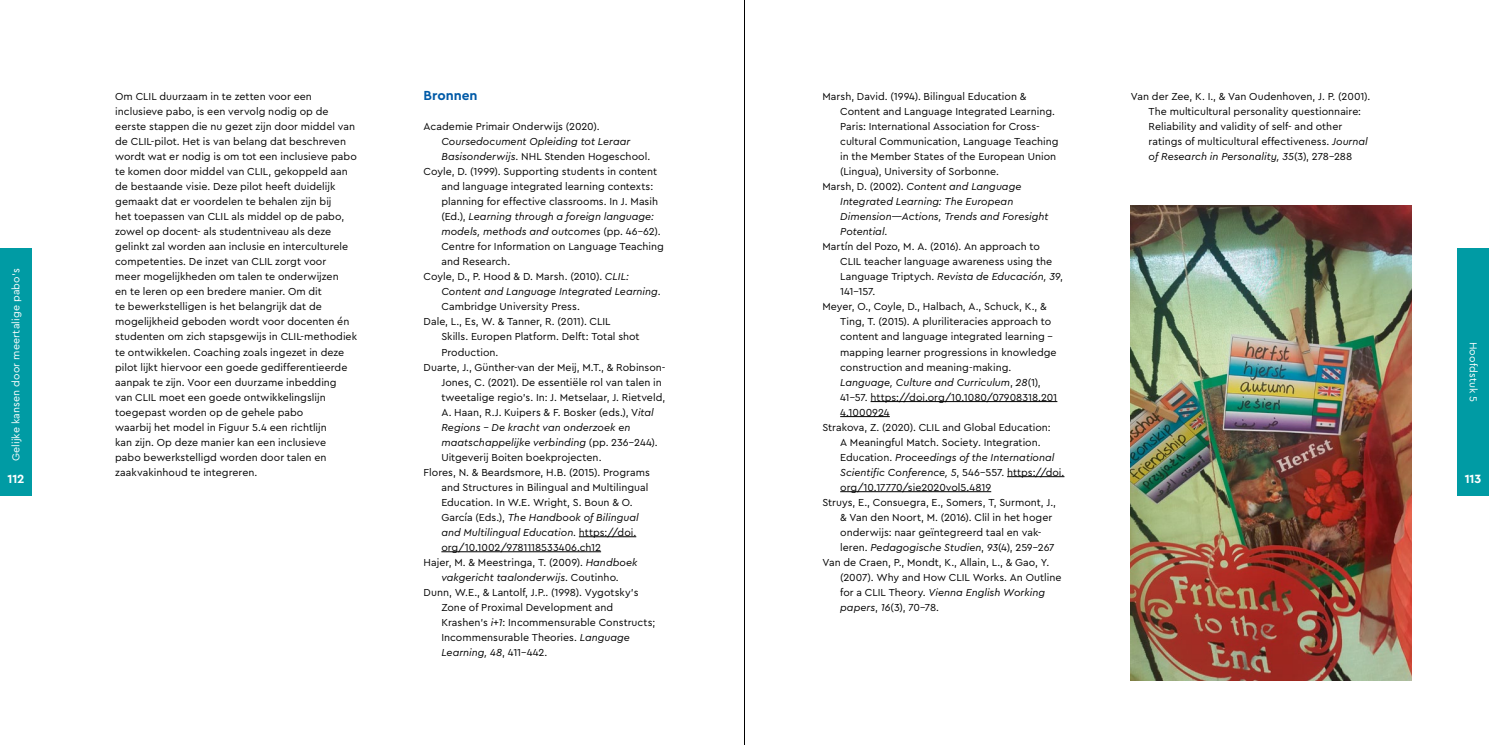
<style>
.page{position:relative;width:1489px;height:745px;background:#fff}
.page>*{position:absolute;margin:0;border:0;box-sizing:border-box;transform-origin:0 0}
.t1{font:700 13.75px "Cera PRO";letter-spacing:-.005em;color:#005aa7}
.t2{font:700 12.5px "Cera PRO";letter-spacing:-.015em;color:#fff}
.t3{font:10.62px/15px "Cera PRO";color:#000}
.t4{font:italic 10.62px "Cera PRO";color:#000}
.t5{font:10.62px "Cera PRO";letter-spacing:.01em;color:#fff}
.s1{font-style:italic}
.s2{font-style:normal}
</style>
<div class="page">
<div style="left:1456px;top:248px;width:32px;height:247px;background:#009ba4"></div>
<div style="left:0;top:248px;width:32px;height:247px;background:#009ba4"></div>
<hr style="left:579px;top:536px;width:57px;height:1px;background:#000">
<hr style="left:441px;top:551px;width:160px;height:1px;background:#000">
<hr style="left:870px;top:401px;width:187px;height:1px;background:#000">
<hr style="left:840px;top:416px;width:49px;height:1px;background:#000">
<hr style="left:1007px;top:476px;width:57px;height:1px;background:#000">
<hr style="left:840px;top:491px;width:151px;height:1px;background:#000">
<img style="left:1130px;top:205px;width:280px;height:475px">
<hr style="left:744px;top:0;width:1px;height:744px;background:#000">
<p class="t5" style="left:9px;top:461px;width:194px;rotate:-90deg">Gelijke kansen door meertalige pabo’s</p>
<p class="t2" style="left:8px;top:470px;width:18px">112</p>
<p class="t3" style="left:115px;top:89px;width:243px">Om CLIL duurzaam in te zetten voor een inclusieve pabo, is een vervolg nodig op de eerste stappen die nu gezet zijn door middel van de CLIL-pilot. Het is van belang dat beschreven wordt wat er nodig is om tot een inclusieve pabo te komen door middel van CLIL, gekoppeld aan de bestaande visie. Deze pilot heeft duidelijk gemaakt dat er voordelen te behalen zijn bij<br>het toepassen van CLIL als middel op de pabo, zowel op docent- als studentniveau als deze gelinkt zal worden aan inclusie en interculturele competenties. De inzet van CLIL zorgt voor<br>meer mogelijkheden om talen te onderwijzen<br>en te leren op een bredere manier. Om dit<br>te bewerkstelligen is het belangrijk dat de mogelijkheid geboden wordt voor docenten én studenten om zich stapsgewijs in CLIL-methodiek te ontwikkelen. Coaching zoals ingezet in deze pilot lijkt hiervoor een goede gedifferentieerde aanpak te zijn. Voor een duurzame inbedding<br>van CLIL moet een goede ontwikkelingslijn toegepast worden op de gehele pabo<br>waarbij het model in Figuur 5.4 een richtlijn<br>kan zijn. Op deze manier kan een inclusieve<br>pabo bewerkstelligd worden door talen en zaakvakinhoud te integreren.</p>
<p class="t1" style="left:423px;top:86px;width:55px">Bronnen</p>
<p class="t3" style="left:423px;top:119px;width:177px">Academie Primair Onderwijs (2020).</p>
<p class="t4" style="left:441px;top:134px;width:190px">Coursedocument Opleiding tot Leraar</p>
<p class="t3" style="left:441px;top:149px;width:210px"><span class="s1">Basisonderwijs</span>. NHL Stenden Hogeschool.</p>
<p class="t3" style="left:423px;top:164px;width:235px">Coyle, D. (1999). Supporting students in content</p>
<p class="t3" style="left:441px;top:179px;width:213px">and language integrated learning contexts:</p>
<p class="t3" style="left:441px;top:194px;width:218px">planning for effective classrooms. In J. Masih</p>
<p class="t4" style="left:441px;top:209px;width:214px"><span class="s2">(Ed.),</span> Learning through a foreign language:</p>
<p class="t4" style="left:441px;top:224px;width:221px">models, methods and outcomes <span class="s2">(pp. 46–62).</span></p>
<p class="t3" style="left:441px;top:239px;width:224px">Centre for Information on Language Teaching</p>
<p class="t3" style="left:441px;top:254px;width:70px">and Research.</p>
<p class="t3" style="left:423px;top:269px;width:207px">Coyle, D., P. Hood &amp; D. Marsh. (2010). <span class="s1">CLIL:</span></p>
<p class="t4" style="left:441px;top:284px;width:221px">Content and Language Integrated Learning<span class="s2">.</span></p>
<p class="t3" style="left:441px;top:299px;width:140px">Cambridge University Press.</p>
<p class="t3" style="left:423px;top:314px;width:188px">Dale, L., Es, W. &amp; Tanner, R. (2011). CLIL</p>
<p class="t3" style="left:441px;top:329px;width:200px">Skills. Europen Platform. Delft: Total shot</p>
<p class="t3" style="left:441px;top:344px;width:59px">Production.</p>
<p class="t3" style="left:423px;top:359px;width:243px">Duarte, J., Günther-van der Meij, M.T., &amp; Robinson-</p>
<p class="t3" style="left:441px;top:374px;width:222px">Jones, C. (2021). De essentiële rol van talen in</p>
<p class="t3" style="left:441px;top:389px;width:225px">tweetalige regio’s. In: J. Metselaar, J. Rietveld,</p>
<p class="t3" style="left:441px;top:404px;width:214px">A. Haan, R.J. Kuipers &amp; F. Bosker (eds.), V<span class="s1">ital</span></p>
<p class="t4" style="left:441px;top:419px;width:190px">Regions – De kracht van onderzoek en</p>
<p class="t4" style="left:441px;top:434px;width:218px">maatschappelijke verbinding <span class="s2">(pp. 236–244).</span></p>
<p class="t3" style="left:441px;top:449px;width:162px">Uitgeverij Boiten boekprojecten.</p>
<p class="t3" style="left:423px;top:464px;width:228px">Flores, N. &amp; Beardsmore, H.B. (2015). Programs</p>
<p class="t3" style="left:441px;top:479px;width:208px">and Structures in Bilingual and Multilingual</p>
<p class="t3" style="left:441px;top:494px;width:193px">Education. In W.E. Wright, S. Boun &amp; O.</p>
<p class="t4" style="left:441px;top:509px;width:199px"><span class="s2">García (Eds.),</span> The Handbook of Bilingual</p>
<p class="t4" style="left:441px;top:524px;width:196px">and Multilingual Education<span class="s2">. https://doi.</span></p>
<p class="t3" style="left:441px;top:539px;width:161px">org/10.1002/9781118533406.ch12</p>
<p class="t3" style="left:423px;top:554px;width:215px">Hajer, M. &amp; Meestringa, T. (2009). <span class="s1">Handboek</span></p>
<p class="t4" style="left:441px;top:569px;width:179px">vakgericht taalonderwijs<span class="s2">. Coutinho.</span></p>
<p class="t3" style="left:423px;top:584px;width:216px">Dunn, W.E., &amp; Lantolf, J.P.. (1998). Vygotsky’s</p>
<p class="t3" style="left:441px;top:599px;width:173px">Zone of Proximal Development and</p>
<p class="t3" style="left:441px;top:614px;width:215px">Krashen’s <span class="s1">i</span>+<span class="s1">1</span>: Incommensurable Constructs;</p>
<p class="t3" style="left:441px;top:629px;width:190px">Incommensurable Theories. <span class="s1">Language</span></p>
<p class="t4" style="left:441px;top:645px;width:107px">Learning, 48<span class="s2">, 411–442.</span></p>
<p class="t3" style="left:822px;top:89px;width:205px">Marsh, David. (1994). Bilingual Education &amp;</p>
<p class="t3" style="left:840px;top:104px;width:216px">Content and Language Integrated Learning.</p>
<p class="t3" style="left:840px;top:119px;width:201px">Paris: International Association for Cross-</p>
<p class="t3" style="left:840px;top:134px;width:220px">cultural Communication, Language Teaching</p>
<p class="t3" style="left:840px;top:149px;width:217px">in the Member States of the European Union</p>
<p class="t3" style="left:840px;top:164px;width:160px">(Lingua), University of Sorbonne.</p>
<p class="t4" style="left:822px;top:179px;width:200px"><span class="s2">Marsh, D. (2002).</span> Content and Language</p>
<p class="t4" style="left:840px;top:194px;width:175px">Integrated Learning: The European</p>
<p class="t4" style="left:840px;top:209px;width:210px">Dimension—Actions, Trends and Foresight</p>
<p class="t4" style="left:840px;top:224px;width:49px">Potential<span class="s2">.</span></p>
<p class="t3" style="left:822px;top:239px;width:219px">Martín del Pozo, M. A. (2016). An approach to</p>
<p class="t3" style="left:840px;top:254px;width:213px">CLIL teacher language awareness using the</p>
<p class="t4" style="left:840px;top:269px;width:224px"><span class="s2">Language Triptych.</span> Revista de Educación, 39<span class="s2">,</span></p>
<p class="t3" style="left:840px;top:284px;width:37px">141–157.</p>
<p class="t3" style="left:822px;top:299px;width:226px">Meyer, O., Coyle, D., Halbach, A., Schuck, K., &amp;</p>
<p class="t3" style="left:840px;top:314px;width:212px">Ting, T. (2015). A pluriliteracies approach to</p>
<p class="t3" style="left:840px;top:329px;width:214px">content and language integrated learning -</p>
<p class="t3" style="left:840px;top:344px;width:218px">mapping learner progressions in knowledge</p>
<p class="t3" style="left:840px;top:359px;width:173px">construction and meaning-making.</p>
<p class="t4" style="left:840px;top:374px;width:202px">Language, Culture and Curriculum<span class="s2">,</span> 28<span class="s2">(1),</span></p>
<p class="t3" style="left:840px;top:389px;width:219px">41–57. https://doi.org/10.1080/07908318.201</p>
<p class="t3" style="left:840px;top:404px;width:51px">4.1000924</p>
<p class="t3" style="left:822px;top:419px;width:230px">Strakova, Z. (2020). CLIL and Global Education:</p>
<p class="t3" style="left:840px;top:434px;width:202px">A Meaningful Match. Society. Integration.</p>
<p class="t4" style="left:840px;top:449px;width:216px"><span class="s2">Education.</span> Proceedings of the International</p>
<p class="t4" style="left:840px;top:464px;width:226px">Scientific Conference, 5<span class="s2">, 546–557. https://doi.</span></p>
<p class="t3" style="left:840px;top:479px;width:152px">org/10.17770/sie2020vol5.4819</p>
<p class="t3" style="left:822px;top:494px;width:235px">Struys, E., Consuegra, E., Somers, T, Surmont, J.,</p>
<p class="t3" style="left:840px;top:509px;width:214px">&amp; Van den Noort, M. (2016). Clil in het hoger</p>
<p class="t3" style="left:840px;top:524px;width:203px">onderwijs: naar geïntegreerd taal en vak-</p>
<p class="t4" style="left:840px;top:539px;width:216px"><span class="s2">leren.</span> Pedagogische Studien<span class="s2">,</span> 93<span class="s2">(4), 259–267</span></p>
<p class="t3" style="left:822px;top:554px;width:228px">Van de Craen, P., Mondt, K., Allain, L., &amp; Gao, Y.</p>
<p class="t3" style="left:840px;top:569px;width:223px">(2007). Why and How CLIL Works. An Outline</p>
<p class="t4" style="left:840px;top:584px;width:206px"><span class="s2">for a CLIL Theory.</span> Vienna English Working</p>
<p class="t3" style="left:840px;top:599px;width:100px"><span class="s1">papers</span>, <span class="s1">16</span>(3), 70–78.</p>
<p class="t3" style="left:1148px;top:89px;width:223px;text-indent:-18px">Van der Zee, K. I., &amp; Van Oudenhoven, J. P. (2001).<br>The multicultural personality questionnaire:<br>Reliability and validity of self- and other ratings of multicultural effectiveness. <span class="s1">Journal of Research in Personality, 35</span>(3), 278–288</p>
<p class="t5" style="left:1480px;top:341px;width:62px;rotate:90deg">Hoofdstuk 5</p>
<p class="t2" style="left:1464px;top:470px;width:18px">113</p>
</div>
